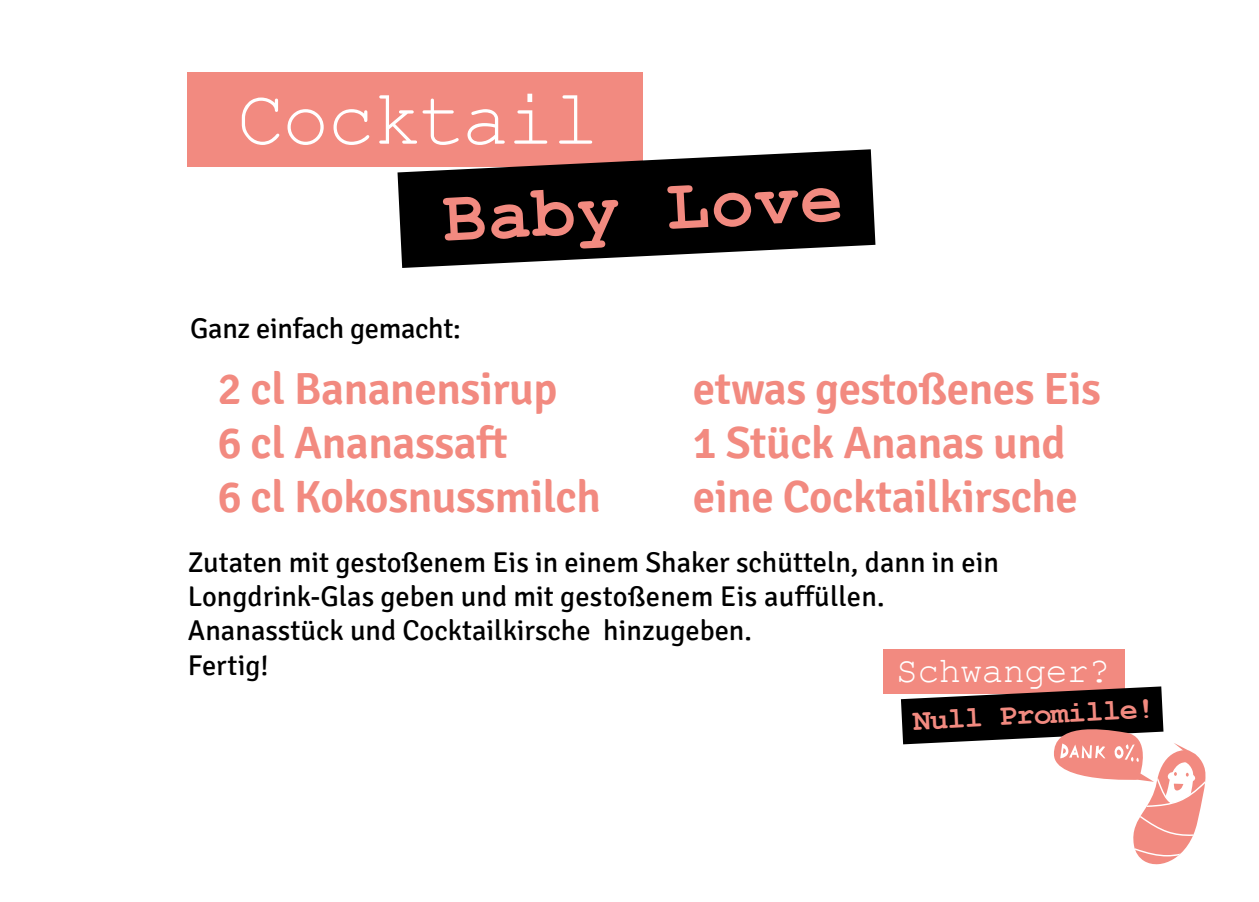
<style>
.page{position:relative;width:1259px;height:902px;background:#fff}
.page>*{position:absolute;margin:0;border:0;box-sizing:border-box;transform-origin:0 0}
.H{font:78.9px "Courier New";letter-spacing:-.03em;color:#fff}
.H-2{font:700 72px "Courier New";color:#f28a80}
.Fließtext{font:600 45px "Signika";letter-spacing:-.01em;color:#f28a80}
.Logo{font:36.3px "Courier New";letter-spacing:-.01em;color:#fff}
.Logo-2{font:700 30.3px "Courier New";color:#f28a80}
.Fließtext-2{font:28.5px "Signika";color:#000}
</style>
<div class="page">
<div style="left:188px;top:73px;width:455px;height:94px;background:#f28a80"></div>
<svg style="left:397px;top:149px;width:478px;height:119px;fill:#000"></svg>
<div style="left:883px;top:649px;width:241px;height:44px;background:#f28a80"></div>
<svg style="left:901px;top:686px;width:305px;height:178px"></svg>
<h1 class="H" style="left:237px;top:70px;width:364px">Cocktail</h1>
<h1 class="H-2" style="left:440px;top:174px;width:402px;rotate:-3deg">Baby Love</h1>
<p class="Fließtext-2" style="left:190px;top:312px;width:272px">Ganz einfach gemacht:</p>
<p class="Fließtext" style="left:218px;top:363px;width:341px">2 cl Bananensirup</p>
<p class="Fließtext" style="left:218px;top:417px;width:291px">6 cl Ananassaft</p>
<p class="Fließtext" style="left:218px;top:471px;width:384px">6 cl Kokosnussmilch</p>
<p class="Fließtext" style="left:693px;top:363px;width:410px">etwas gestoßenes Eis</p>
<p class="Fließtext" style="left:693px;top:417px;width:374px">1 Stück Ananas und</p>
<p class="Fließtext" style="left:693px;top:471px;width:386px">eine Cocktailkirsche</p>
<p class="Fließtext-2" style="left:188px;top:546px;width:812px">Zutaten mit gestoßenem Eis in einem Shaker schütteln, dann in ein</p>
<p class="Fließtext-2" style="left:188px;top:580px;width:698px">Longdrink-Glas geben und mit gestoßenem Eis auffüllen.</p>
<p class="Fließtext-2" style="left:188px;top:614px;width:565px">Ananasstück und Cocktailkirsche hinzugeben.</p>
<p class="Fließtext-2" style="left:188px;top:648px;width:82px">Fertig!</p>
<p class="Logo" style="left:896px;top:647px;width:215px">Schwanger?</p>
<p class="Logo-2" style="left:912px;top:701px;width:244px;rotate:-3deg">Null Promille!</p>
</div>
